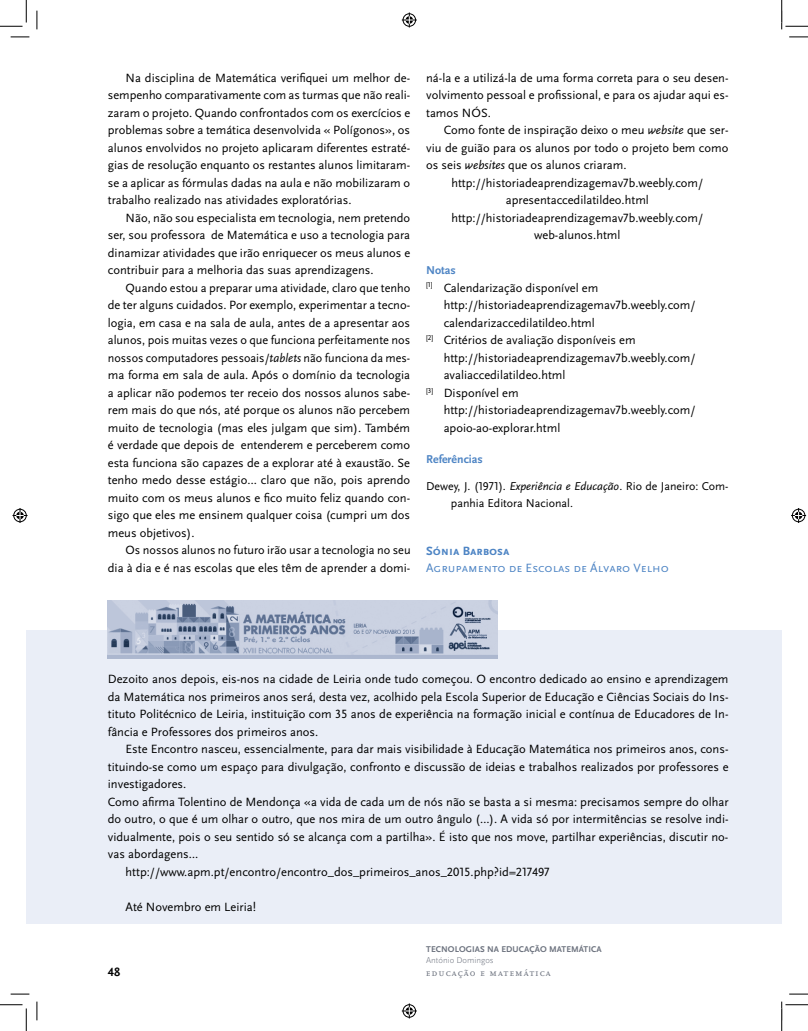
<style>
.page{position:relative;width:808px;height:1031px;background:#fff}
.page>*{position:absolute;margin:0;border:0;box-sizing:border-box;transform-origin:0 0}
.t1{font:12.5px/17.5px "Scala Sans Pro";color:#000;text-align:justify}
.t2{font:12.5px "Scala Sans Pro";color:#4d84c4}
.t3{font:700 12.5px "Scala Sans Pro";color:#4d84c4}
.t4{font:12.5px "Scala Sans Bold SC";color:#000}
.t5{font:11.88px/17.5px "Scala Sans Pro";color:#000}
.t6{font:700 11.88px "Scala Sans";color:#4d84c4}
.t7{font:700 11.88px "Scala Sans Pro";color:#4d84c4}
.t8{font:10px "Scala Caps";letter-spacing:.1em;color:#6c727e}
.t9{font:700 8.75px "Scala Sans Pro";letter-spacing:.01em;color:#6c727e}
.t10{font:300 8.75px "Scala Sans Pro";color:#6c727e}
.s1{font-style:italic}
</style>
<div class="page">
<div style="left:26px;top:630px;width:755px;height:293px;background:#eaeef7"></div>
<img style="left:108px;top:600px;width:389px;height:58px">
<svg style="left:11px;top:36px;width:18px;height:2px"></svg>
<svg style="left:789px;top:36px;width:18px;height:2px"></svg>
<svg style="left:11px;top:993px;width:18px;height:1px"></svg>
<svg style="left:789px;top:993px;width:18px;height:1px"></svg>
<svg style="left:36px;top:11px;width:2px;height:18px"></svg>
<svg style="left:36px;top:1001px;width:2px;height:19px"></svg>
<svg style="left:0;top:0;width:27px;height:27px"></svg>
<svg style="left:0;top:1004px;width:27px;height:26px"></svg>
<svg style="left:781px;top:0;width:26px;height:29px"></svg>
<svg style="left:781px;top:1001px;width:26px;height:29px"></svg>
<svg style="left:401px;top:13px;width:15px;height:15px"></svg>
<svg style="left:401px;top:1003px;width:15px;height:15px"></svg>
<svg style="left:13px;top:508px;width:15px;height:15px"></svg>
<svg style="left:791px;top:508px;width:14px;height:15px"></svg>
<p class="t1" style="left:108px;top:69px;width:304px;text-indent:18px">Na disciplina de Matemática verifiquei um melhor de&shy;sempenho comparativamente com as turmas que não reali&shy;zaram o projeto. Quando confrontados com os exercícios e problemas sobre a temática desenvolvida « Polígonos», os alunos envolvidos no projeto aplicaram diferentes estraté&shy;gias de resolução enquanto os restantes alunos limitaram&shy;se a aplicar as fórmulas dadas na aula e não mobilizaram o trabalho realizado nas atividades exploratórias.</p>
<p class="t1" style="left:108px;top:209px;width:304px;text-indent:18px">Não, não sou especialista em tecnologia, nem pretendo ser, sou professora de Matemática e uso a tecnologia para dinamizar atividades que irão enriquecer os meus alunos e contribuir para a melhoria das suas aprendizagens.</p>
<p class="t1" style="left:108px;top:279px;width:304px;text-indent:18px">Quando estou a preparar uma atividade, claro que tenho de ter alguns cuidados. Por exemplo, experimentar a tecno&shy;logia, em casa e na sala de aula, antes de a apresentar aos alunos, pois muitas vezes o que funciona perfeitamente nos nossos computadores pessoais/<span class="s1">tablets</span> não funciona da mes&shy;ma forma em sala de aula. Após o domínio da tecnologia a aplicar não podemos ter receio dos nossos alunos sabe&shy;rem mais do que nós, até porque os alunos não percebem muito de tecnologia (mas eles julgam que sim). Também é verdade que depois de entenderem e perceberem como esta funciona são capazes de a explorar até à exaustão. Se tenho medo desse estágio… claro que não, pois aprendo muito com os meus alunos e fico muito feliz quando con&shy;sigo que eles me ensinem qualquer coisa (cumpri um dos meus objetivos).</p>
<p class="t1" style="left:108px;top:541px;width:304px;text-align:right">Os nossos alunos no futuro irão usar a tecnologia no seu dia à dia e é nas escolas que eles têm de aprender a domi-</p>
<p class="t1" style="left:426px;top:69px;width:304px">ná-la e a utilizá-la de uma forma correta para o seu desen&shy;volvimento pessoal e profissional, e para os ajudar aqui es&shy;tamos NÓS.</p>
<p class="t1" style="left:443px;top:121px;width:286px">Como fonte de inspiração deixo o meu <span class="s1">website</span> que ser-</p>
<p class="t1" style="left:426px;top:139px;width:304px">viu de guião para os alunos por todo o projeto bem como</p>
<p class="t1" style="left:426px;top:156px;width:202px">os seis <span class="s1">websites</span> que os alunos criaram.</p>
<p class="t1" style="left:451px;top:174px;width:253px">http://historiadeaprendizagemav7b.weebly.com/</p>
<p class="t1" style="left:505px;top:191px;width:145px">apresentaccedilatildeo.html</p>
<p class="t1" style="left:451px;top:209px;width:253px">http://historiadeaprendizagemav7b.weebly.com/</p>
<p class="t1" style="left:534px;top:226px;width:88px">web-alunos.html</p>
<p class="t7" style="left:426px;top:263px;width:31px">Notas</p>
<p class="t1" style="left:426px;top:279px;width:174px"><sup>[1]</sup> Calendarização disponível em</p>
<p class="t1" style="left:443px;top:296px;width:253px">http://historiadeaprendizagemav7b.weebly.com/</p>
<p class="t1" style="left:443px;top:314px;width:153px">calendarizaccedilatildeo.html</p>
<p class="t1" style="left:426px;top:331px;width:211px"><sup>[2]</sup> Critérios de avaliação disponíveis em</p>
<p class="t1" style="left:443px;top:349px;width:253px">http://historiadeaprendizagemav7b.weebly.com/</p>
<p class="t1" style="left:443px;top:366px;width:123px">avaliaccedilatildeo.html</p>
<p class="t1" style="left:426px;top:384px;width:94px"><sup>[3]</sup> Disponível em</p>
<p class="t1" style="left:443px;top:401px;width:253px">http://historiadeaprendizagemav7b.weebly.com/</p>
<p class="t1" style="left:443px;top:419px;width:118px">apoio-ao-explorar.html</p>
<p class="t6" style="left:426px;top:453px;width:58px">Referências</p>
<p class="t5" style="left:451px;top:477px;width:279px;text-indent:-25px">Dewey, J. (1971). <span class="s1">Experiência e Educação</span>. Rio de Janeiro: Com&shy;panhia Editora Nacional.</p>
<p class="t3" style="left:426px;top:543px;width:85px">Sónia Barbosa</p>
<p class="t2" style="left:426px;top:561px;width:244px">Agrupamento de Escolas de Álvaro Velho</p>
<p class="t1" style="left:108px;top:670px;width:622px">Dezoito anos depois, eis-nos na cidade de Leiria onde tudo começou. O encontro dedicado ao ensino e aprendizagem da Matemática nos primeiros anos será, desta vez, acolhido pela Escola Superior de Educação e Ciências Sociais do Ins&shy;tituto Politécnico de Leiria, instituição com 35 anos de experiência na formação inicial e contínua de Educadores de In&shy;fância e Professores dos primeiros anos.</p>
<p class="t1" style="left:125px;top:740px;width:604px">Este Encontro nasceu, essencialmente, para dar mais visibilidade à Educação Matemática nos primeiros anos, cons-</p>
<p class="t1" style="left:108px;top:757px;width:622px">tituindo-se como um espaço para divulgação, confronto e discussão de ideias e trabalhos realizados por professores e</p>
<p class="t1" style="left:108px;top:775px;width:80px">investigadores.</p>
<p class="t1" style="left:108px;top:792px;width:622px">Como afirma Tolentino de Mendonça «a vida de cada um de nós não se basta a si mesma: precisamos sempre do olhar</p>
<p class="t1" style="left:108px;top:810px;width:622px">do outro, o que é um olhar o outro, que nos mira de um outro ângulo (…). A vida só por intermitências se resolve indi-</p>
<p class="t1" style="left:108px;top:827px;width:622px">vidualmente, pois o seu sentido só se alcança com a partilha». É isto que nos move, partilhar experiências, discutir no-</p>
<p class="t1" style="left:108px;top:845px;width:92px">vas abordagens…</p>
<p class="t1" style="left:125px;top:862px;width:425px">http://www.apm.pt/encontro/encontro_dos_primeiros_anos_2015.php?id=217497</p>
<p class="t1" style="left:125px;top:897px;width:132px">Até Novembro em Leiria!</p>
<p class="t9" style="left:426px;top:944px;width:177px">TECNOLOGIAS NA EDUCAÇÃO MATEMÁTICA</p>
<p class="t10" style="left:426px;top:954px;width:69px">António Domingos</p>
<p class="t4" style="left:108px;top:965px;width:14px">48</p>
<p class="t8" style="left:425px;top:967px;width:126px">educação e matemática</p>
</div>
